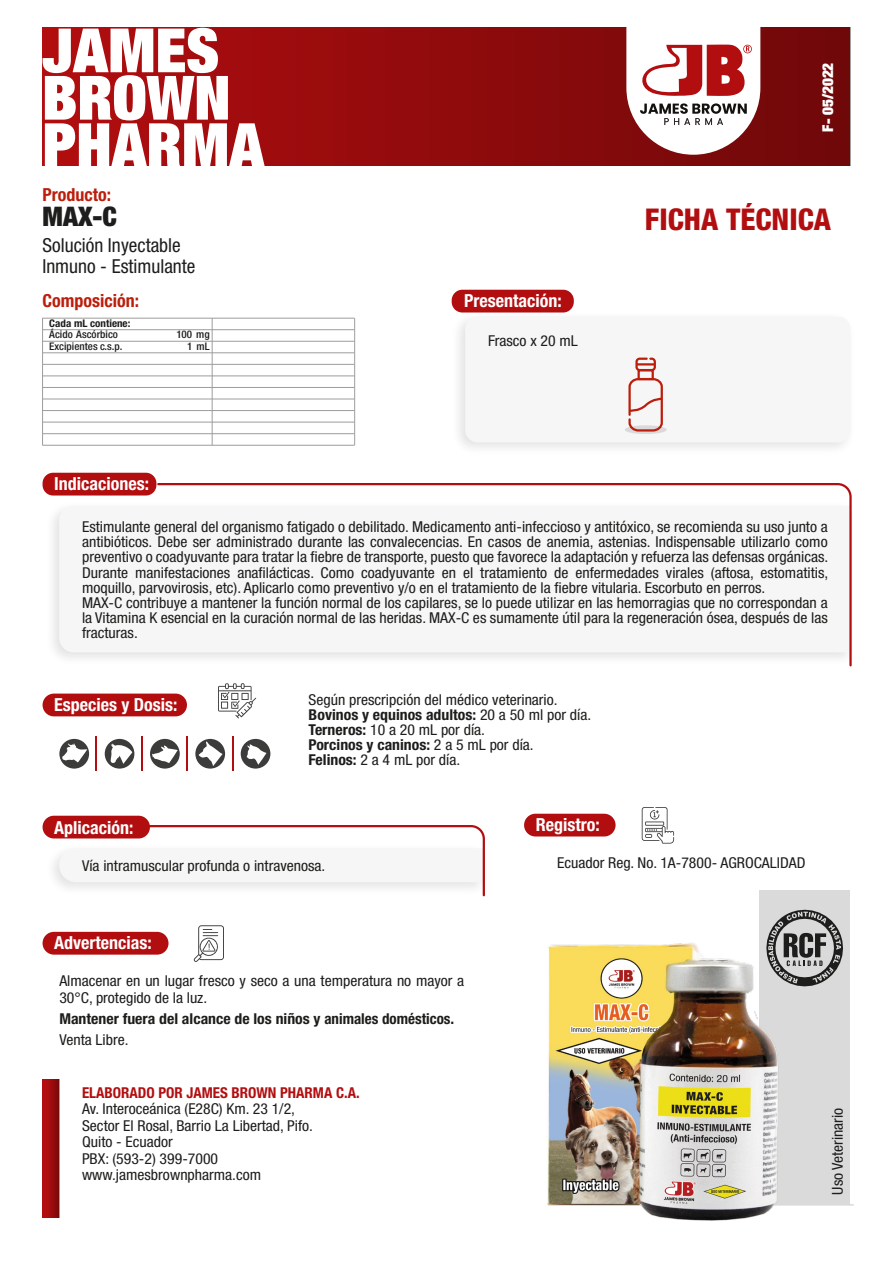
<style>
.page{position:relative;width:893px;height:1263px;background:#fff}
.page>*{position:absolute;margin:0;border:0;box-sizing:border-box;transform-origin:0 0}
.t1{font:900 condensed 61.2px/47.4px "Helvetica Neue LT Std";color:#fff}
.t2{font:800 condensed 30px "Helvetica Neue LT Std";color:#b20e10}
.t3{font:900 condensed 27px "Helvetica Neue LT Std";color:#1d1d1b}
.t4{font:condensed 19.35px/20.5px "Helvetica Neue LT Std";color:#1d1d1b}
.t5{font:700 condensed 18px "Helvetica Neue LT Std";color:#fff}
.t6{font:700 condensed 18px "Helvetica Neue LT Std";color:#bc1e0c}
.t7{font:condensed 15px/15px "Helvetica Neue LT Std";color:#1d1d1b;scale:1.05 1}
.t8{font:700 condensed 15px "Helvetica Neue LT Std";color:#1d1d1b;scale:1.05 1}
.t9{font:700 condensed 15px "Helvetica Neue LT Std";color:#b20e10}
.t10{font:900 condensed 15px "Helvetica Neue LT Std";color:#fff}
.t11{font:500 condensed 10.5px "Helvetica Neue LT Std";color:#1d1d1b;scale:1.05 1}
.t12{font:700 condensed 10.5px "Helvetica Neue LT Std";color:#1d1d1b;scale:1.05 1}
.s1{font-weight:700}
</style>
<div class="page">
<img style="left:453px;top:308px;width:393px;height:140px">
<div style="left:465px;top:317px;width:385px;height:125px;background:#f6f6f6;border-radius:13px"></div>
<div style="left:43px;top:473px;width:113px;height:22px;background:#b20e10;border-radius:11px"></div>
<div style="left:452px;top:290px;width:122px;height:22px;background:#b20e10;border-radius:11px"></div>
<div style="left:43px;top:694px;width:144px;height:22px;background:#b20e10;border-radius:11px"></div>
<div style="left:43px;top:816px;width:107px;height:22px;background:#b20e10;border-radius:11px"></div>
<div style="left:43px;top:932px;width:126px;height:23px;background:#b20e10;border-radius:11px"></div>
<div style="left:59px;top:506px;width:97px;height:146px;background:#f6f6f6"></div>
<div style="left:760px;top:891px;width:90px;height:314px;background:#dadada"></div>
<div style="left:524px;top:814px;width:92px;height:22px;background:#b20e10;border-radius:11px"></div>
<hr style="left:42px;top:329px;width:312px;height:1px;background:#9d9d9c">
<hr style="left:42px;top:318px;width:312px;height:1px;background:#9d9d9c">
<hr style="left:42px;top:341px;width:312px;height:1px;background:#9d9d9c">
<hr style="left:42px;top:352px;width:312px;height:1px;background:#9d9d9c">
<hr style="left:42px;top:364px;width:312px;height:1px;background:#9d9d9c">
<hr style="left:42px;top:375px;width:312px;height:1px;background:#9d9d9c">
<hr style="left:42px;top:387px;width:312px;height:1px;background:#9d9d9c">
<hr style="left:42px;top:399px;width:312px;height:1px;background:#9d9d9c">
<hr style="left:42px;top:410px;width:312px;height:1px;background:#9d9d9c">
<hr style="left:42px;top:422px;width:312px;height:1px;background:#9d9d9c">
<hr style="left:42px;top:445px;width:312px;height:1px;background:#9d9d9c">
<hr style="left:42px;top:433px;width:312px;height:1px;background:#9d9d9c">
<hr style="left:212px;top:318px;width:1px;height:127px;background:#9d9d9c">
<hr style="left:42px;top:318px;width:1px;height:127px;background:#9d9d9c">
<hr style="left:354px;top:318px;width:1px;height:127px;background:#9d9d9c">
<hr style="left:548px;top:1204px;width:306px;height:1px;background:#dadada">
<div style="left:42px;top:27px;width:808px;height:138px;background:linear-gradient(to right,#b20d0f,#6f080a)"></div>
<svg style="left:626px;top:27px;width:134px;height:128px"></svg>
<div style="left:43px;top:1079px;width:16px;height:139px;background:#b20e10"></div>
<svg style="left:49px;top:1079px;width:10px;height:139px"></svg>
<svg style="left:771px;top:909px;width:72px;height:78px"></svg>
<svg style="left:218px;top:683px;width:38px;height:35px"></svg>
<hr style="left:96px;top:737px;width:1px;height:34px;background:#b20e10">
<hr style="left:141px;top:737px;width:1px;height:34px;background:#b20e10">
<hr style="left:232px;top:737px;width:1px;height:34px;background:#b20e10">
<hr style="left:187px;top:737px;width:1px;height:34px;background:#b20e10">
<svg style="left:59px;top:739px;width:30px;height:30px"></svg>
<svg style="left:105px;top:739px;width:29px;height:30px"></svg>
<svg style="left:150px;top:739px;width:30px;height:30px"></svg>
<svg style="left:195px;top:739px;width:30px;height:30px"></svg>
<img style="left:547px;top:930px;width:237px;height:291px">
<svg style="left:156px;top:482px;width:696px;height:185px"></svg>
<svg style="left:59px;top:824px;width:426px;height:73px"></svg>
<svg style="left:642px;top:807px;width:32px;height:37px"></svg>
<svg style="left:194px;top:925px;width:30px;height:37px"></svg>
<div style="left:625px;top:425px;width:42px;height:9px;background:#dadada;border-radius:50%"></div>
<div style="left:635px;top:358px;width:21px;height:13px;border:2px solid #bc1e0c;border-radius:3px"></div>
<div style="left:637px;top:369px;width:17px;height:11px;border:2px solid #bc1e0c"></div>
<svg style="left:637px;top:363px;width:17px;height:2px"></svg>
<svg style="left:627px;top:377px;width:36px;height:56px"></svg>
<svg style="left:241px;top:739px;width:29px;height:30px"></svg>
<h1 class="t1" style="left:42px;top:25px;width:223px">JAMES<br>BROWN<br>PHARMA</h1>
<p class="t6" style="left:43px;top:184px;width:70px">Producto:</p>
<h3 class="t3" style="left:43px;top:200px;width:76px">MAX-C</h3>
<p class="t4" style="left:42px;top:235px;width:155px">Solución Inyectable<br>Inmuno - Estimulante</p>
<p class="t6" style="left:43px;top:289px;width:98px">Composición:</p>
<p class="t12" style="left:49px;top:317px;width:79px">Cada mL contiene:</p>
<p class="t11" style="left:49px;top:328px;width:67px">Ácido Ascórbico</p>
<p class="t11" style="left:176px;top:328px;width:33px">100 mg</p>
<p class="t11" style="left:49px;top:340px;width:71px">Excipientes c.s.p.</p>
<p class="t11" style="left:187px;top:340px;width:23px">1 mL</p>
<p class="t5" style="left:54px;top:473px;width:96px">Indicaciones:</p>
<p class="t5" style="left:464px;top:289px;width:99px">Presentación:</p>
<p class="t7" style="left:488px;top:333px;width:87px">Frasco x 20 mL</p>
<p class="t10" style="left:818px;top:132px;width:70px;rotate:-90deg">F- 05/2022</p>
<h2 class="t2" style="left:645px;top:201px;width:188px">FICHA TÉCNICA</h2>
<p class="t7" style="left:82px;top:520px;width:712px">Estimulante general del organismo fatigado o debilitado. Medicamento anti-infeccioso y antitóxico, se recomienda su uso junto a antibióticos. Debe ser administrado durante las convalecencias. En casos de anemia, astenias. Indispensable utilizarlo como preventivo o coadyuvante para tratar la fiebre de transporte, puesto que favorece la adaptación y refuerza las defensas orgánicas.<br>Durante manifestaciones anafilácticas. Como coadyuvante en el tratamiento de enfermedades virales (aftosa, estomatitis, moquillo, parvovirosis, etc). Aplicarlo como preventivo y/o en el tratamiento de la fiebre vitularia. Escorbuto en perros.<br>MAX-C contribuye a mantener la función normal de los capilares, se lo puede utilizar en las hemorragias que no correspondan a la Vitamina K esencial en la curación normal de las heridas. MAX-C es sumamente útil para la regeneración ósea, después de las fracturas.</p>
<p class="t5" style="left:54px;top:694px;width:125px">Especies y Dosis:</p>
<p class="t7" style="left:309px;top:692px;width:271px">Según prescripción del médico veterinario.<br><span class="s1">Bovinos y equinos adultos:</span> 20 a 50 ml por día.<br><span class="s1">Terneros:</span> 10 a 20 mL por día.<br><span class="s1">Porcinos y caninos:</span> 2 a 5 mL por día.<br><span class="s1">Felinos:</span> 2 a 4 mL por día.</p>
<p class="t5" style="left:54px;top:816px;width:81px">Aplicación:</p>
<p class="t5" style="left:536px;top:813px;width:65px">Registro:</p>
<p class="t7" style="left:82px;top:858px;width:233px">Vía intramuscular profunda o intravenosa.</p>
<p class="t5" style="left:54px;top:932px;width:99px">Advertencias:</p>
<p class="t7" style="left:59px;top:972px;width:387px;line-height:16.5px">Almacenar en un lugar fresco y seco a una temperatura no mayor a<br>30°C, protegido de la luz.</p>
<p class="t8" style="left:59px;top:1009px;width:378px">Mantener fuera del alcance de los niños y animales domésticos.</p>
<p class="t7" style="left:59px;top:1032px;width:67px">Venta Libre.</p>
<p class="t9" style="left:82px;top:1083px;width:279px">ELABORADO POR JAMES BROWN PHARMA C.A.</p>
<p class="t7" style="left:82px;top:1101px;width:221px;line-height:16.5px">Av. Interoceánica (E28C) Km. 23 1/2,<br>Sector El Rosal, Barrio La Libertad, Pifo.<br>Quito - Ecuador<br>PBX: (593-2) 399-7000 www.jamesbrownpharma.com</p>
<p class="t7" style="left:557px;top:855px;width:238px">Ecuador Reg. No. 1A-7800- AGROCALIDAD</p>
<p class="t7" style="left:830px;top:1195px;width:84px;rotate:-90deg">Uso Veterinario</p>
</div>
